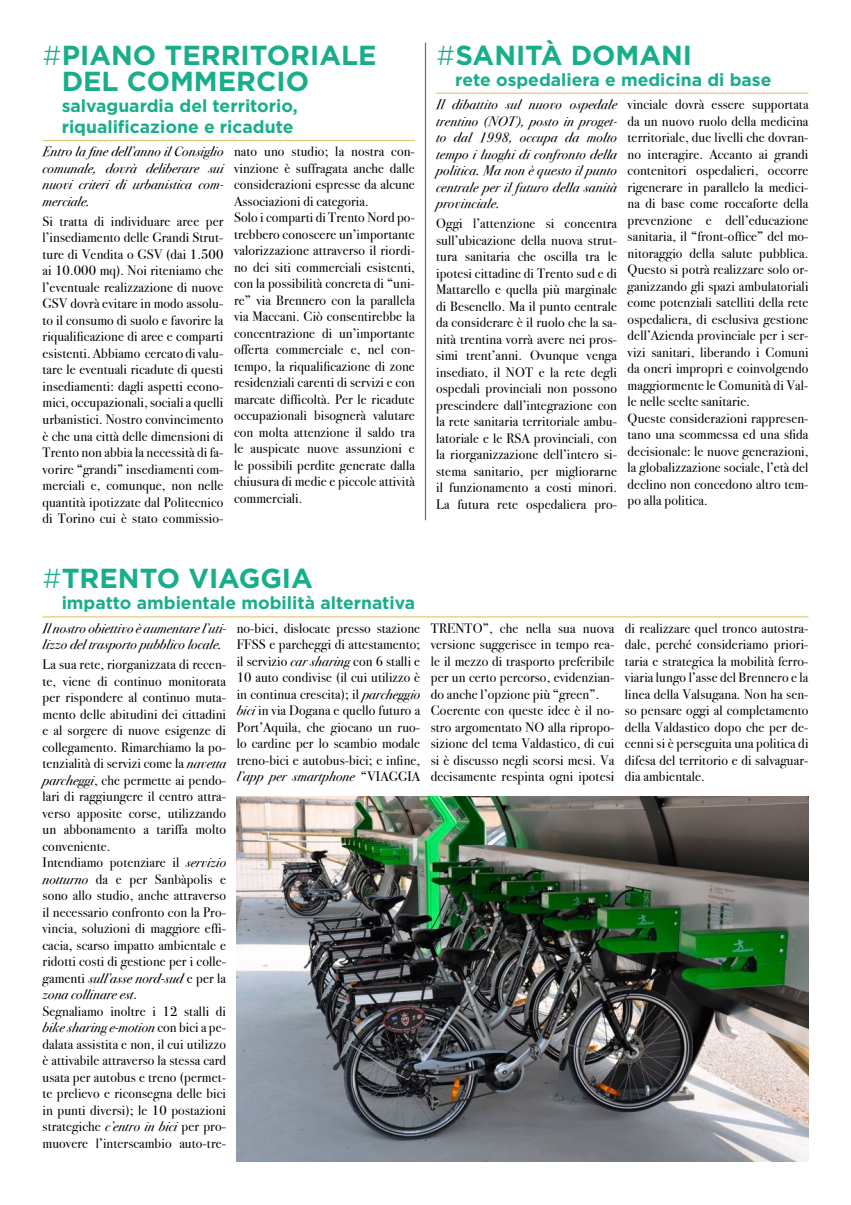
<style>
.page{position:relative;width:851px;height:1205px;background:#fff}
.page>*{position:absolute;margin:0;border:0;box-sizing:border-box;transform-origin:0 0}
.t1{font:700 27.5px/26.2px "Gotham";color:#19ae8b}
.t2{font:700 17.5px/21px "Gotham";color:#19ae8b}
.t3{font:13.75px/16.5px "Bodoni Svty Two ITCTT";letter-spacing:.01em;color:#000}
.t4{font:italic 13.75px/16.5px "Bodoni Svty Two ITCTT";letter-spacing:.01em;color:#000;text-align:justify}
.s1{font-weight:300}
.s2{font-style:italic}
</style>
<div class="page">
<hr style="left:425px;top:43px;width:1px;height:477px;background:#6f6f6e">
<img style="left:237px;top:797px;width:571px;height:364px">
<hr style="left:43px;top:616px;width:765px;height:1px;background:#e2cb78">
<hr style="left:43px;top:140px;width:372px;height:1px;background:#e2cb78">
<hr style="left:436px;top:93px;width:372px;height:1px;background:#e2cb78">
<h1 class="t1" style="left:62px;top:41px;width:316px;text-indent:-19px"><span class="s1">#</span>PIANO TERRITORIALE<br>DEL COMMERCIO</h1>
<p class="t2" style="left:62px;top:95px;width:237px">salvaguardia del territorio, riqualificazione e ricadute</p>
<p class="t4" style="left:43px;top:143px;width:182px">Entro la fine dell’anno il Consiglio comunale, dovrà deliberare sui nuovi criteri di urbanistica com&shy;merciale.</p>
<p class="t3" style="left:43px;top:212px;width:182px;text-align:justify">Si tratta di individuare aree per l’insediamento delle Grandi Strut&shy;ture di Vendita o GSV (dai 1.500 ai 10.000 mq). Noi riteniamo che l’eventuale realizzazione di nuove GSV dovrà evitare in modo assolu&shy;to il consumo di suolo e favorire la riqualificazione di aree e comparti esistenti. Abbiamo cercato di valu&shy;tare le eventuali ricadute di questi insediamenti: dagli aspetti econo&shy;mici, occupazionali, sociali a quelli urbanistici. Nostro convincimento è che una città delle dimensioni di Trento non abbia la necessità di fa&shy;vorire “grandi” insediamenti com&shy;merciali e, comunque, non nelle quantità ipotizzate dal Politecnico di Torino cui è stato commissio-</p>
<p class="t3" style="left:234px;top:142px;width:182px">nato uno studio; la nostra con&shy;vinzione è suffragata anche dalle considerazioni espresse da alcune Associazioni di categoria.<br>Solo i comparti di Trento Nord po&shy;trebbero conoscere un’importante valorizzazione attraverso il riordi&shy;no dei siti commerciali esistenti, con la possibilità concreta di “uni&shy;re” via Brennero con la parallela via Maccani. Ciò consentirebbe la concentrazione di un’importante offerta commerciale e, nel con&shy;tempo, la riqualificazione di zone residenziali carenti di servizi e con marcate difficoltà. Per le ricadute occupazionali bisognerà valutare con molta attenzione il saldo tra le auspicate nuove assunzioni e le possibili perdite generate dalla chiusura di medie e piccole attività commerciali.</p>
<h1 class="t1" style="left:436px;top:41px;width:257px"><span class="s1">#</span>SANITÀ DOMANI</h1>
<p class="t2" style="left:455px;top:69px;width:317px">rete ospedaliera e medicina di base</p>
<p class="t4" style="left:436px;top:95px;width:182px">Il dibattito sul nuovo ospedale trentino (NOT), posto in proget&shy;to dal 1998, occupa da molto tempo i luoghi di confronto della politica. Ma non è questo il punto centrale per il futuro della sanità provinciale.</p>
<p class="t3" style="left:436px;top:214px;width:182px;text-align:justify">Oggi l’attenzione si concentra sull’ubicazione della nuova strut&shy;tura sanitaria che oscilla tra le ipotesi cittadine di Trento sud e di Mattarello e quella più marginale di Besenello. Ma il punto centrale da considerare è il ruolo che la sa&shy;nità trentina vorrà avere nei pros&shy;simi trent’anni. Ovunque venga insediato, il NOT e la rete degli ospedali provinciali non possono prescindere dall’integrazione con la rete sanitaria territoriale ambu&shy;latoriale e le RSA provinciali, con la riorganizzazione dell’intero si&shy;stema sanitario, per migliorarne il funzionamento a costi minori.<br>La futura rete ospedaliera pro-</p>
<p class="t3" style="left:627px;top:95px;width:182px">vinciale dovrà essere supportata da un nuovo ruolo della medicina territoriale, due livelli che dovran&shy;no interagire. Accanto ai grandi contenitori ospedalieri, occorre rigenerare in parallelo la medici&shy;na di base come roccaforte della prevenzione e dell’educazione sanitaria, il “front-office” del mo&shy;nitoraggio della salute pubblica.<br>Questo si potrà realizzare solo or&shy;ganizzando gli spazi ambulatoriali come potenziali satelliti della rete ospedaliera, di esclusiva gestione dell’Azienda provinciale per i ser&shy;vizi sanitari, liberando i Comuni da oneri impropri e coinvolgendo maggiormente le Comunità di Val&shy;le nelle scelte sanitarie.<br>Queste considerazioni rappresen&shy;tano una scommessa ed una sfida decisionale: le nuove generazioni, la globalizzazione sociale, l’età del declino non concedono altro tem&shy;po alla politica.</p>
<h1 class="t1" style="left:43px;top:565px;width:272px"><span class="s1">#</span>TRENTO VIAGGIA</h1>
<p class="t2" style="left:62px;top:592px;width:355px">impatto ambientale mobilità alternativa</p>
<p class="t4" style="left:43px;top:619px;width:185px">Il nostro obiettivo è aumentare l’uti&shy;lizzo del trasporto pubblico locale.</p>
<p class="t3" style="left:43px;top:655px;width:185px">La sua rete, riorganizzata di recen&shy;te, viene di continuo monitorata per rispondere al continuo muta&shy;mento delle abitudini dei cittadini e al sorgere di nuove esigenze di collegamento. Rimarchiamo la po&shy;tenzialità di servizi come la <span class="s2">navetta parcheggi</span>, che permette ai pendo&shy;lari di raggiungere il centro attra&shy;verso apposite corse, utilizzando un abbonamento a tariffa molto conveniente.<br>Intendiamo potenziare il <span class="s2">servizio notturno</span> da e per Sanbàpolis e sono allo studio, anche attraverso il necessario confronto con la Pro&shy;vincia, soluzioni di maggiore effi&shy;cacia, scarso impatto ambientale e ridotti costi di gestione per i colle&shy;gamenti <span class="s2">sull’asse nord-sud</span> e per la <span class="s2">zona collinare est</span>.<br>Segnaliamo inoltre i 12 stalli di <span class="s2">bike sharing e-motion</span> con bici a pe&shy;dalata assistita e non, il cui utilizzo è attivabile attraverso la stessa card usata per autobus e treno (permet&shy;te prelievo e riconsegna delle bici in punti diversi); le 10 postazioni strategiche <span class="s2">c’entro in bici</span> per pro&shy;muovere l’interscambio auto-tre-</p>
<p class="t3" style="left:237px;top:618px;width:185px;text-align:justify">no-bici, dislocate presso stazione FFSS e parcheggi di attestamento; il servizio <span class="s2">car sharing</span> con 6 stalli e 10 auto condivise (il cui utilizzo è in continua crescita); il <span class="s2">parcheggio bici</span> in via Dogana e quello futuro a Port’Aquila, che giocano un ruo&shy;lo cardine per lo scambio modale treno-bici e autobus-bici; e infine, <span class="s2">l’app per smartphone</span> “VIAGGIA</p>
<p class="t3" style="left:431px;top:618px;width:185px">TRENTO”, che nella sua nuova versione suggerisce in tempo rea&shy;le il mezzo di trasporto preferibile per un certo percorso, evidenzian&shy;do anche l’opzione più “green”.<br>Coerente con queste idee è il no&shy;stro argomentato NO alla ripropo&shy;sizione del tema Valdastico, di cui si è discusso negli scorsi mesi. Va decisamente respinta ogni ipotesi</p>
<p class="t3" style="left:625px;top:618px;width:185px;text-align:justify">di realizzare quel tronco autostra&shy;dale, perché consideriamo priori&shy;taria e strategica la mobilità ferro&shy;viaria lungo l’asse del Brennero e la linea della Valsugana. Non ha sen&shy;so pensare oggi al completamento della Valdastico dopo che per de&shy;cenni si è perseguita una politica di difesa del territorio e di salvaguar&shy;dia ambientale.</p>
</div>
